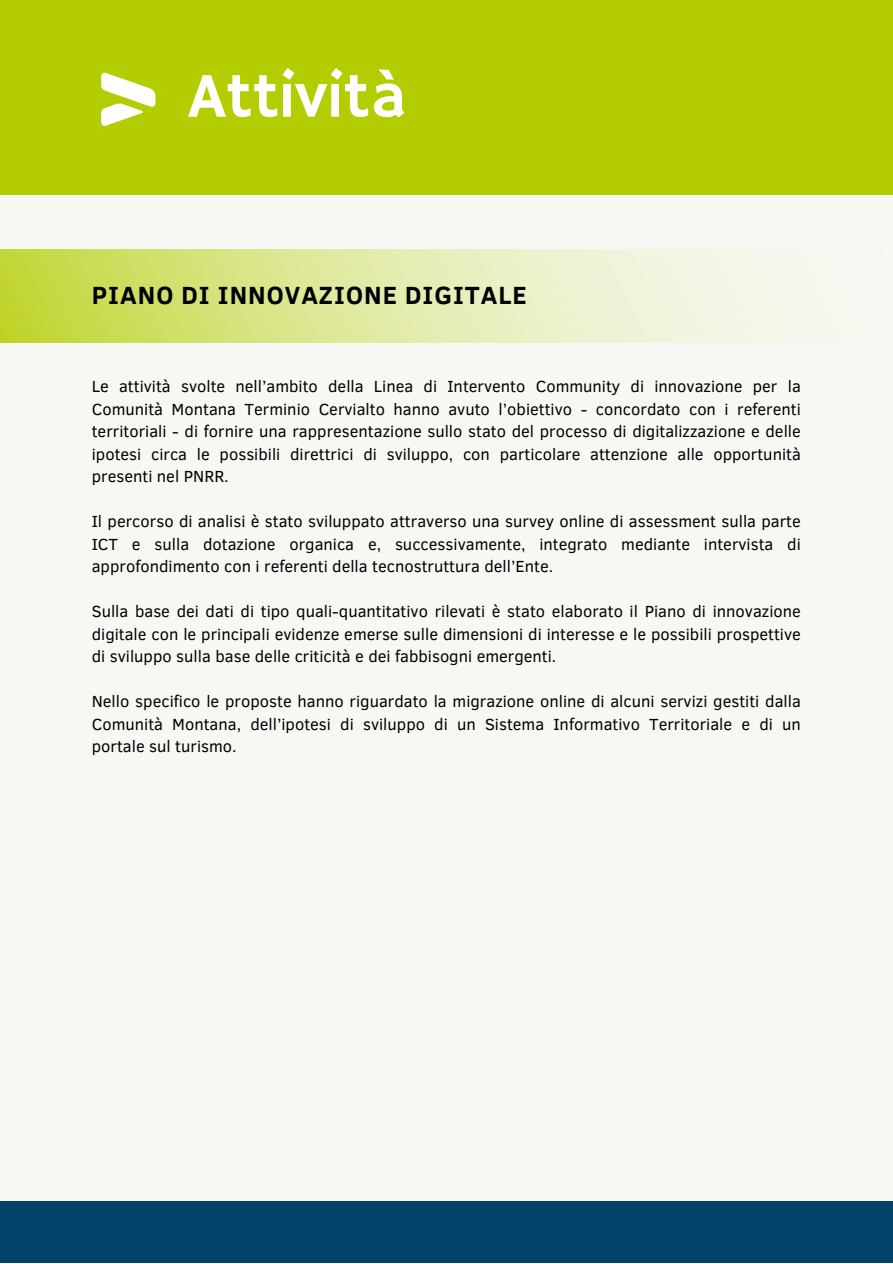
<style>
.page{position:relative;width:893px;height:1264px;background:#fff}
.page>*{position:absolute;margin:0;border:0;box-sizing:border-box;transform-origin:0 0}
.t1{font:63.9px "Hammersmith One";color:#fff}
.t2{font:700 25.5px "Clear Sans";letter-spacing:.04em;color:#000}
.t3{font:16.5px/22.5px "Clear Sans";color:#000;text-align:justify}
</style>
<div class="page">
<div style="left:0;top:61px;width:892px;height:1140px;background:#f7f7f4"></div>
<div style="left:0;top:1201px;width:892px;height:61px;background:#044369"></div>
<svg style="left:0;top:249px;width:782px;height:94px;background:#e0e9a0"></svg>
<div style="left:0;top:0;width:892px;height:194px;background:#b4cc02"></div>
<svg style="left:102px;top:73px;width:53px;height:53px"></svg>
<p class="t1" style="left:188px;top:59px;width:220px">Attività</p>
<p class="t2" style="left:92px;top:277px;width:436px">PIANO DI INNOVAZIONE DIGITALE</p>
<p class="t3" style="left:92px;top:374px;width:710px">Le attività svolte nell’ambito della Linea di Intervento Community di innovazione per la Comunità Montana Terminio Cervialto hanno avuto l’obiettivo - concordato con i referenti territoriali - di fornire una rappresentazione sullo stato del processo di digitalizzazione e delle ipotesi circa le possibili direttrici di sviluppo, con particolare attenzione alle opportunità presenti nel PNRR.</p>
<p class="t3" style="left:92px;top:509px;width:710px">Il percorso di analisi è stato sviluppato attraverso una survey online di assessment sulla parte ICT e sulla dotazione organica e, successivamente, integrato mediante intervista di approfondimento con i referenti della tecnostruttura dell’Ente.</p>
<p class="t3" style="left:92px;top:599px;width:710px">Sulla base dei dati di tipo quali-quantitativo rilevati è stato elaborato il Piano di innovazione digitale con le principali evidenze emerse sulle dimensioni di interesse e le possibili prospettive di sviluppo sulla base delle criticità e dei fabbisogni emergenti.</p>
<p class="t3" style="left:92px;top:689px;width:710px">Nello specifico le proposte hanno riguardato la migrazione online di alcuni servizi gestiti dalla Comunità Montana, dell’ipotesi di sviluppo di un Sistema Informativo Territoriale e di un portale sul turismo.</p>
</div>
